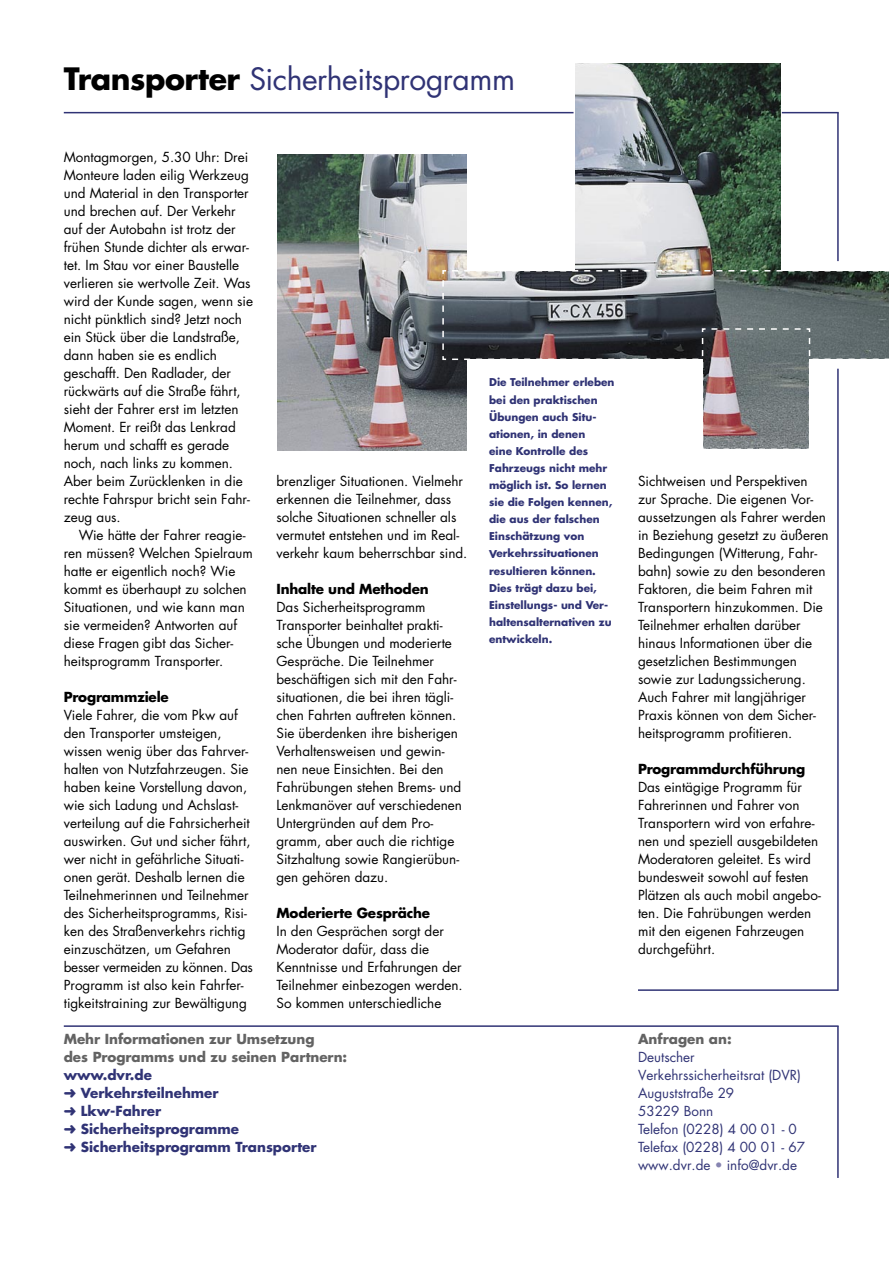
<style>
.page{position:relative;width:889px;height:1263px;background:#fff}
.page>*{position:absolute;margin:0;border:0;box-sizing:border-box;transform-origin:0 0}
.t1{font:30px "Futura";letter-spacing:-.015em;color:#303375}
.t2{font:13.5px/18px "Futura";color:#000}
.t3{font:13.5px/18px "Futura";color:#303375}
.t4{font:700 13.5px/18px "Futura";color:#303375}
.t5{font:700 13.5px/18px "Futura";color:#636363}
.t6{font:700 13.5px "Futura";letter-spacing:-.015em;color:#000}
.t7{font:700 10.5px/17.1px "Futura";color:#303375}
.s1{font-weight:700;color:#000}
.s2{color:#8785b1}
</style>
<div class="page">
<hr style="left:782px;top:112px;width:56px;height:1px;background:#303375">
<hr style="left:64px;top:112px;width:509px;height:1px;background:#303375">
<hr style="left:837px;top:369px;width:1px;height:622px;background:#303375">
<hr style="left:638px;top:989px;width:200px;height:2px;background:#303375">
<hr style="left:837px;top:1026px;width:1px;height:152px;background:#303375">
<hr style="left:837px;top:113px;width:1px;height:148px;background:#303375">
<img style="left:575px;top:64px;width:205px;height:205px">
<img style="left:278px;top:155px;width:188px;height:295px">
<svg style="left:441px;top:269px;width:448px;height:182px"></svg>
<hr style="left:64px;top:1025px;width:774px;height:2px;background:#303375">
<h1 class="t1" style="left:64px;top:58px;width:453px"><span class="s1">Transporter</span> Sicherheitsprogramm</h1>
<p class="t2" style="left:64px;top:148px;width:191px">Montagmorgen, 5.30 Uhr: Drei<br>Monteure laden eilig Werkzeug und Material in den Transporter und brechen auf. Der Verkehr auf der Autobahn ist trotz der frühen Stunde dichter als erwar&shy;tet. Im Stau vor einer Baustelle verlieren sie wertvolle Zeit. Was wird der Kunde sagen, wenn sie nicht pünktlich sind? Jetzt noch ein Stück über die Landstraße, dann haben sie es endlich geschafft. Den Radlader, der rückwärts auf die Straße fährt, sieht der Fahrer erst im letzten<br>Moment. Er reißt das Lenkrad herum und schafft es gerade noch, nach links zu kommen.<br>Aber beim Zurücklenken in die rechte Fahrspur bricht sein Fahr&shy;zeug aus.</p>
<p class="t2" style="left:64px;top:526px;width:190px;text-indent:15px">Wie hätte der Fahrer reagie&shy;ren müssen? Welchen Spielraum hatte er eigentlich noch? Wie kommt es überhaupt zu solchen<br>Situationen, und wie kann man sie vermeiden? Antworten auf diese Fragen gibt das Sicher&shy;heitsprogramm Transporter.</p>
<p class="t6" style="left:64px;top:688px;width:106px">Programmziele</p>
<p class="t2" style="left:64px;top:706px;width:191px">Viele Fahrer, die vom Pkw auf den Transporter umsteigen, wissen wenig über das Fahrver&shy;halten von Nutzfahrzeugen. Sie haben keine Vorstellung davon, wie sich Ladung und Achslast&shy;verteilung auf die Fahrsicherheit auswirken. Gut und sicher fährt, wer nicht in gefährliche Situati&shy;onen gerät. Deshalb lernen die<br>Teilnehmerinnen und Teilnehmer des Sicherheitsprogramms, Risi&shy;ken des Straßenverkehrs richtig einzuschätzen, um Gefahren besser vermeiden zu können. Das<br>Programm ist also kein Fahrfer&shy;tigkeitstraining zur Bewältigung</p>
<p class="t5" style="left:64px;top:1030px;width:285px">Mehr Informationen zur Umsetzung<br>des Programms und zu seinen Partnern:</p>
<p class="t4" style="left:64px;top:1066px;width:254px">www.dvr.de<br>➜ Verkehrsteilnehmer<br>➜ Lkw-Fahrer<br>➜ Sicherheitsprogramme<br>➜ Sicherheitsprogramm Transporter</p>
<p class="t2" style="left:276px;top:472px;width:192px">brenzliger Situationen. Vielmehr erkennen die Teilnehmer, dass solche Situationen schneller als vermutet entstehen und im Real&shy;verkehr kaum beherrschbar sind.</p>
<p class="t6" style="left:276px;top:580px;width:154px">Inhalte und Methoden</p>
<p class="t2" style="left:276px;top:598px;width:187px">Das Sicherheitsprogramm<br>Transporter beinhaltet prakti&shy;sche Übungen und moderierte<br>Gespräche. Die Teilnehmer beschäftigen sich mit den Fahr&shy;situationen, die bei ihren tägli&shy;chen Fahrten auftreten können.<br>Sie überdenken ihre bisherigen<br>Verhaltensweisen und gewin&shy;nen neue Einsichten. Bei den<br>Fahrübungen stehen Brems- und<br>Lenkmanöver auf verschiedenen<br>Untergründen auf dem Pro&shy;gramm, aber auch die richtige<br>Sitzhaltung sowie Rangierübun&shy;gen gehören dazu.</p>
<p class="t6" style="left:276px;top:904px;width:155px">Moderierte Gespräche</p>
<p class="t2" style="left:276px;top:922px;width:188px">In den Gesprächen sorgt der<br>Moderator dafür, dass die<br>Kenntnisse und Erfahrungen der<br>Teilnehmer einbezogen werden.<br>So kommen unterschiedliche</p>
<p class="t7" style="left:489px;top:374px;width:127px">Die Teilnehmer erleben bei den praktischen<br>Übungen auch Situ&shy;ationen, in denen<br>eine Kontrolle des<br>Fahrzeugs nicht mehr möglich ist. So lernen sie die Folgen kennen, die aus der falschen<br>Einschätzung von<br>Verkehrssituationen resultieren können.<br>Dies trägt dazu bei,<br>Einstellungs- und Ver&shy;haltensalternativen zu entwickeln.</p>
<p class="t2" style="left:638px;top:472px;width:192px">Sichtweisen und Perspektiven zur Sprache. Die eigenen Vor&shy;aussetzungen als Fahrer werden in Beziehung gesetzt zu äußeren<br>Bedingungen (Witterung, Fahr&shy;bahn) sowie zu den besonderen<br>Faktoren, die beim Fahren mit<br>Transportern hinzukommen. Die<br>Teilnehmer erhalten darüber hinaus Informationen über die gesetzlichen Bestimmungen sowie zur Ladungssicherung.<br>Auch Fahrer mit langjähriger<br>Praxis können von dem Sicher&shy;heitsprogramm profitieren.</p>
<p class="t6" style="left:638px;top:760px;width:169px">Programmdurchführung</p>
<p class="t2" style="left:638px;top:778px;width:184px">Das eintägige Programm für<br>Fahrerinnen und Fahrer von<br>Transportern wird von erfahre&shy;nen und speziell ausgebildeten<br>Moderatoren geleitet. Es wird bundesweit sowohl auf festen<br>Plätzen als auch mobil angebo&shy;ten. Die Fahrübungen werden mit den eigenen Fahrzeugen durchgeführt.</p>
<p class="t5" style="left:638px;top:1030px;width:95px">Anfragen an:</p>
<p class="t3" style="left:638px;top:1048px;width:168px">Deutscher<br>Verkehrssicherheitsrat (DVR)<br>Auguststraße 29<br>53229 Bonn<br>Telefon (0228) 4 00 01 - 0<br>Telefax (0228) 4 00 01 - 67 www.dvr.de <span class="s2">•</span> info@dvr.de</p>
</div>
